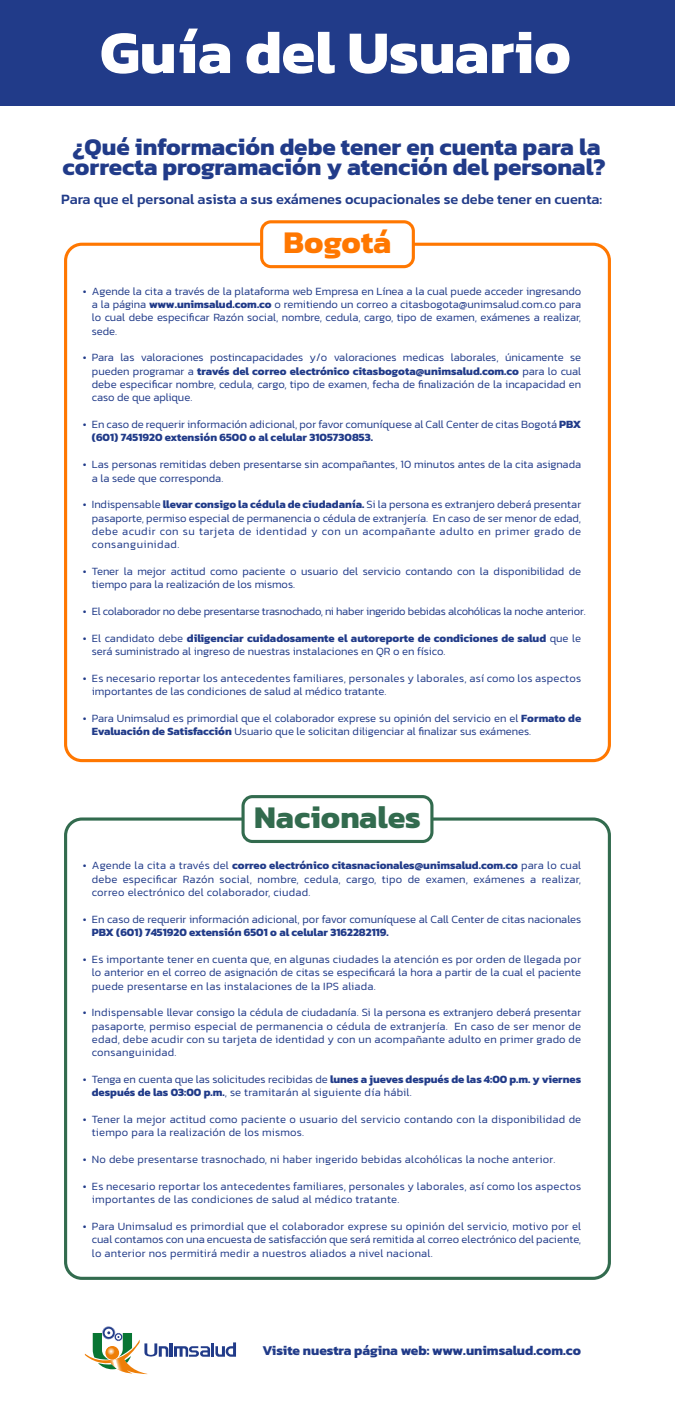
<style>
.page{position:relative;width:675px;height:1423px;background:#fff}
.page>*{position:absolute;margin:0;border:0;box-sizing:border-box;transform-origin:0 0}
.t1{font:700 61.06px "Kanit";color:#fff}
.t2{font:700 32.06px "Kanit";color:#326b4e}
.t3{font:700 32.06px "Kanit";color:#f70}
.t4{font:700 24.31px/20.3px "Kanit";color:#213b89;text-align:center}
.t5{font:500 14.44px "Kanit";color:#213b89}
.t6{font:700 13.62px "Kanit";color:#213b89}
.t7{font:300 11.25px/13.3px "Kanit";color:#213b89;text-align:justify}
.t8{font:300 11.25px/13.3px "Kanit";letter-spacing:.02em;color:#213b89}
.t9{font:300 11.25px "Kanit";letter-spacing:-.02em;color:#213b89}
.t10{font:700 11.25px "Kanit";color:#213b89}
.s1{font-weight:700}
</style>
<div class="page">
<svg style="left:85px;top:1326px;width:151px;height:48px"></svg>
<div style="left:0;top:0;width:675px;height:106px;background:#213b89"></div>
<div style="left:64px;top:243px;width:547px;height:519px;border:3px solid #f70;border-radius:16px"></div>
<div style="left:262px;top:222px;width:151px;height:45px;background:#fff;border-radius:9px"></div>
<div style="left:260px;top:220px;width:155px;height:48px;border:3px solid #f70;border-radius:9px"></div>
<div style="left:64px;top:817px;width:547px;height:462px;border:3px solid #326b4e;border-radius:16px"></div>
<div style="left:243px;top:796px;width:189px;height:45px;background:#fff;border-radius:9px"></div>
<div style="left:241px;top:795px;width:193px;height:48px;border:3px solid #326b4e;border-radius:9px"></div>
<h1 class="t1" style="left:100px;top:5px;width:473px">Guía del Usuario</h1>
<h3 class="t4" style="left:62px;top:136px;width:545px">¿Qué información debe tener en cuenta para la correcta programación y atención del personal?</h3>
<p class="t5" style="left:61px;top:189px;width:543px">Para que el personal asista a sus exámenes ocupacionales se debe tener en cuenta:</p>
<h2 class="t3" style="left:283px;top:217px;width:110px">Bogotá</h2>
<p class="t7" style="left:92px;top:284px;width:491px">Agende la cita a través de la plataforma web Empresa en Línea a la cual puede acceder ingresando a la página <span class="s1">www.unimsalud.com.co</span> o remitiendo un correo a citasbogota@unimsalud.com.co para lo cual debe especificar Razón social, nombre, cedula, cargo, tipo de examen, exámenes a realizar, sede.</p>
<p class="t7" style="left:92px;top:351px;width:491px">Para las valoraciones postincapacidades y/o valoraciones medicas laborales, únicamente se pueden programar a <span class="s1">través del correo electrónico citasbogota@unimsalud.com.co</span> para lo cual debe especificar nombre, cedula, cargo, tipo de examen, fecha de finalización de la incapacidad en caso de que aplique.</p>
<p class="t7" style="left:92px;top:417px;width:491px">En caso de requerir información adicional, por favor comuníquese al Call Center de citas Bogotá <span class="s1">PBX (601) 7451920 extensión 6500 o al celular 3105730853.</span></p>
<p class="t7" style="left:92px;top:457px;width:491px">Las personas remitidas deben presentarse sin acompañantes, 10 minutos antes de la cita asignada a la sede que corresponda.</p>
<p class="t7" style="left:92px;top:497px;width:491px">Indispensable <span class="s1">llevar consigo la cédula de ciudadanía.</span> Si la persona es extranjero deberá presentar pasaporte, permiso especial de permanencia o cédula de extranjería. En caso de ser menor de edad, debe acudir con su tarjeta de identidad y con un acompañante adulto en primer grado de consanguinidad.</p>
<p class="t7" style="left:92px;top:564px;width:491px">Tener la mejor actitud como paciente o usuario del servicio contando con la disponibilidad de tiempo para la realización de los mismos.</p>
<p class="t9" style="left:92px;top:603px;width:495px">El colaborador no debe presentarse trasnochado, ni haber ingerido bebidas alcohólicas la noche anterior.</p>
<p class="t7" style="left:92px;top:631px;width:491px">El candidato debe <span class="s1">diligenciar cuidadosamente el autoreporte de condiciones de salud</span> que le será suministrado al ingreso de nuestras instalaciones en QR o en físico.</p>
<p class="t7" style="left:92px;top:671px;width:491px">Es necesario reportar los antecedentes familiares, personales y laborales, así como los aspectos importantes de las condiciones de salud al médico tratante.</p>
<p class="t7" style="left:92px;top:711px;width:491px">Para Unimsalud es primordial que el colaborador exprese su opinión del servicio en el <span class="s1">Formato de<br>Evaluación de Satisfacción</span> Usuario que le solicitan diligenciar al finalizar sus exámenes.</p>
<p class="t7" style="left:83px;top:284px;width:5px">•</p>
<p class="t7" style="left:83px;top:351px;width:5px">•</p>
<p class="t7" style="left:83px;top:417px;width:5px">•</p>
<p class="t7" style="left:83px;top:457px;width:5px">•</p>
<p class="t7" style="left:83px;top:497px;width:5px">•</p>
<p class="t7" style="left:83px;top:564px;width:5px">•</p>
<p class="t7" style="left:83px;top:604px;width:5px">•</p>
<p class="t7" style="left:83px;top:631px;width:5px">•</p>
<p class="t7" style="left:83px;top:671px;width:5px">•</p>
<p class="t7" style="left:83px;top:711px;width:5px">•</p>
<h2 class="t2" style="left:254px;top:792px;width:168px">Nacionales</h2>
<p class="t7" style="left:92px;top:858px;width:491px">Agende la cita a través del <span class="s1">correo electrónico citasnacionales@unimsalud.com.co</span> para lo cual debe especificar Razón social, nombre, cedula, cargo, tipo de examen, exámenes a realizar, correo electrónico del colaborador, ciudad.</p>
<p class="t7" style="left:92px;top:912px;width:491px">En caso de requerir información adicional, por favor comuníquese al Call Center de citas nacionales</p>
<p class="t10" style="left:92px;top:923px;width:298px">PBX (601) 7451920 extensión 6501 o al celular 3162282119.</p>
<p class="t7" style="left:92px;top:952px;width:491px">Es importante tener en cuenta que, en algunas ciudades la atención es por orden de llegada por lo anterior en el correo de asignación de citas se especificará la hora a partir de la cual el paciente puede presentarse en las instalaciones de la IPS aliada.</p>
<p class="t7" style="left:92px;top:1005px;width:491px">Indispensable llevar consigo la cédula de ciudadanía. Si la persona es extranjero deberá presentar pasaporte, permiso especial de permanencia o cédula de extranjería. En caso de ser menor de edad, debe acudir con su tarjeta de identidad y con un acompañante adulto en primer grado de consanguinidad.</p>
<p class="t7" style="left:92px;top:1072px;width:491px">Tenga en cuenta que las solicitudes recibidas de <span class="s1">lunes a jueves después de las 4:00 p.m. y viernes después de las 03:00 p.m.</span>, se tramitarán al siguiente día hábil.</p>
<p class="t8" style="left:92px;top:1112px;width:491px">Tener la mejor actitud como paciente o usuario del servicio contando con la disponibilidad de tiempo para la realización de los mismos.</p>
<p class="t8" style="left:92px;top:1152px;width:465px">No debe presentarse trasnochado, ni haber ingerido bebidas alcohólicas la noche anterior.</p>
<p class="t8" style="left:92px;top:1179px;width:491px">Es necesario reportar los antecedentes familiares, personales y laborales, así como los aspectos importantes de las condiciones de salud al médico tratante.</p>
<p class="t7" style="left:92px;top:1219px;width:491px">Para Unimsalud es primordial que el colaborador exprese su opinión del servicio, motivo por el cual contamos con una encuesta de satisfacción que será remitida al correo electrónico del paciente, lo anterior nos permitirá medir a nuestros aliados a nivel nacional.</p>
<p class="t7" style="left:83px;top:858px;width:5px">•</p>
<p class="t7" style="left:83px;top:912px;width:5px">•</p>
<p class="t7" style="left:83px;top:952px;width:5px">•</p>
<p class="t7" style="left:83px;top:1005px;width:5px">•</p>
<p class="t7" style="left:83px;top:1072px;width:5px">•</p>
<p class="t7" style="left:83px;top:1112px;width:5px">•</p>
<p class="t7" style="left:83px;top:1152px;width:5px">•</p>
<p class="t7" style="left:83px;top:1179px;width:5px">•</p>
<p class="t7" style="left:83px;top:1219px;width:5px">•</p>
<p class="t6" style="left:262px;top:1339px;width:320px">Visite nuestra página web: www.unimsalud.com.co</p>
</div>
